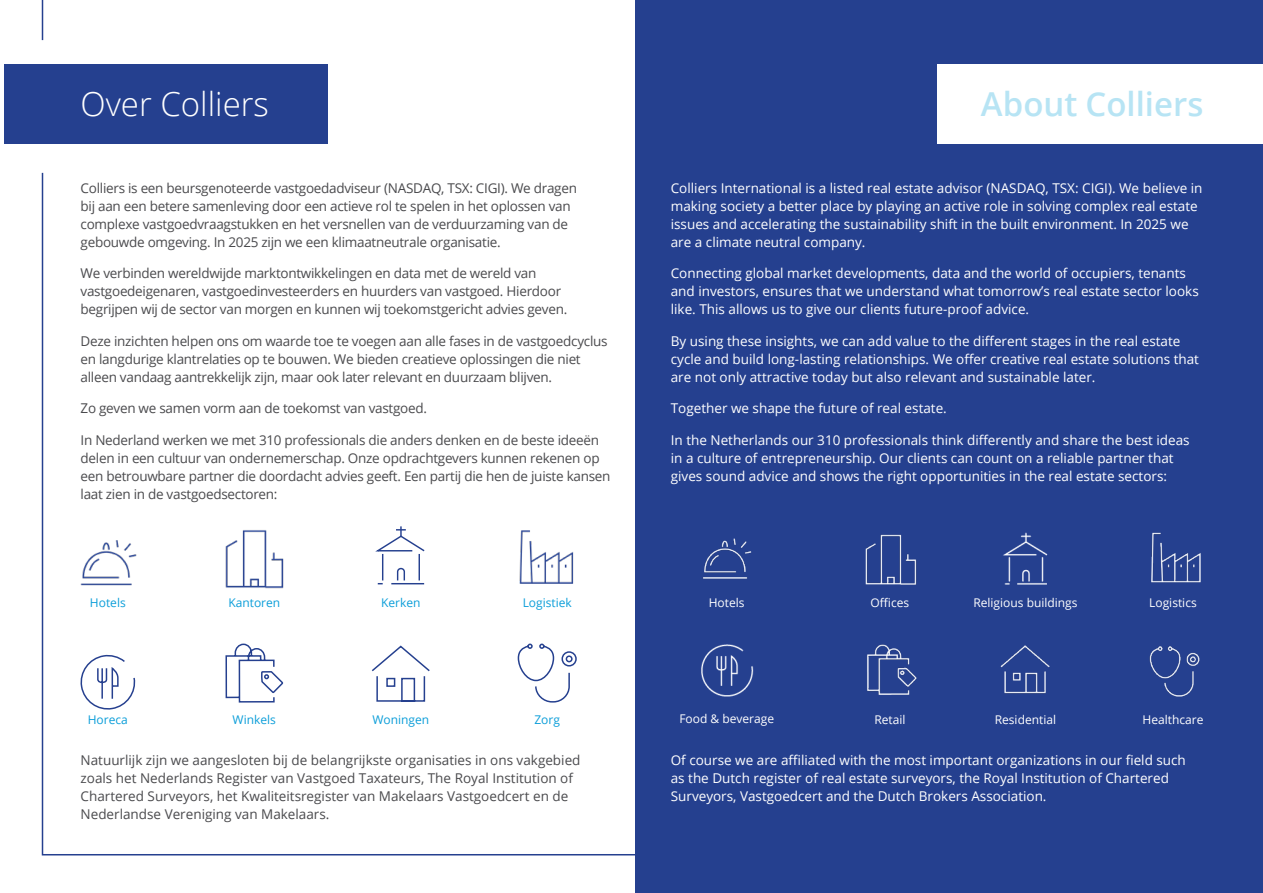
<style>
.page{position:relative;width:1263px;height:893px;background:#fff}
.page>*{position:absolute;margin:0;border:0;box-sizing:border-box;transform-origin:0 0}
.t1{font:600 33px "Open Sans";color:#b7e4f4}
.t2{font:300 33px "Open Sans";color:#fff}
.t3{font:13.5px/18px "Open Sans";color:#fff}
.t4{font:13.5px/18px "Open Sans";letter-spacing:-.02em;color:#4a4a4d}
.t5{font:13.5px/18px "Open Sans";color:#4a4a4d}
.t6{font:12px "Open Sans";color:#fff}
.t7{font:12px "Open Sans";color:#0c9ed9}
</style>
<div class="page">
<div style="left:636px;top:0;width:627px;height:893px;background:#25408f"></div>
<div style="left:4px;top:64px;width:324px;height:79px;background:#25408f"></div>
<div style="left:937px;top:64px;width:326px;height:79px;background:#fff"></div>
<svg style="left:41px;top:171px;width:595px;height:685px"></svg>
<svg style="left:225px;top:643px;width:60px;height:60px"></svg>
<img style="left:217px;top:520px;width:74px;height:72px">
<svg style="left:517px;top:643px;width:60px;height:60px"></svg>
<img style="left:511px;top:523px;width:69px;height:69px">
<img style="left:72px;top:525px;width:72px;height:73px">
<svg style="left:78px;top:653px;width:58px;height:60px"></svg>
<svg style="left:370px;top:644px;width:61px;height:58px"></svg>
<svg style="left:373px;top:526px;width:53px;height:58px"></svg>
<img style="left:701px;top:644px;width:53px;height:53px">
<img style="left:703px;top:538px;width:49px;height:41px">
<img style="left:867px;top:644px;width:50px;height:51px">
<img style="left:865px;top:534px;width:52px;height:51px">
<img style="left:1000px;top:645px;width:50px;height:49px">
<img style="left:1003px;top:532px;width:45px;height:53px">
<img style="left:1149px;top:646px;width:51px;height:51px">
<img style="left:1151px;top:532px;width:50px;height:51px">
<hr style="left:42px;top:0;width:1px;height:40px;background:#25408f">
<h1 class="t2" style="left:81px;top:82px;width:190px">Over Colliers</h1>
<h1 class="t1" style="left:981px;top:82px;width:224px">About Colliers</h1>
<p class="t4" style="left:81px;top:179px;width:498px">Colliers is een beursgenoteerde vastgoedadviseur (NASDAQ, TSX: CIGI). We dragen bij aan een betere samenleving door een actieve rol te spelen in het oplossen van complexe vastgoedvraagstukken en het versnellen van de verduurzaming van de gebouwde omgeving. In 2025 zijn we een klimaatneutrale organisatie.</p>
<p class="t4" style="left:81px;top:264px;width:488px">We verbinden wereldwijde marktontwikkelingen en data met de wereld van vastgoedeigenaren, vastgoedinvesteerders en huurders van vastgoed. Hierdoor begrijpen wij de sector van morgen en kunnen wij toekomstgericht advies geven.</p>
<p class="t4" style="left:81px;top:332px;width:528px">Deze inzichten helpen ons om waarde toe te voegen aan alle fases in de vastgoedcyclus en langdurige klantrelaties op te bouwen. We bieden creatieve oplossingen die niet alleen vandaag aantrekkelijk zijn, maar ook later relevant en duurzaam blijven.</p>
<p class="t4" style="left:81px;top:399px;width:348px">Zo geven we samen vorm aan de toekomst van vastgoed.</p>
<p class="t4" style="left:81px;top:431px;width:531px">In Nederland werken we met 310 professionals die anders denken en de beste ideeën delen in een cultuur van ondernemerschap. Onze opdrachtgevers kunnen rekenen op een betrouwbare partner die doordacht advies geeft. Een partij die hen de juiste kansen laat zien in de vastgoedsectoren:</p>
<p class="t3" style="left:671px;top:179px;width:533px">Colliers International is a listed real estate advisor (NASDAQ, TSX: CIGI). We believe in making society a better place by playing an active role in solving complex real estate issues and accelerating the sustainability shift in the built environment. In 2025 we are a climate neutral company.</p>
<p class="t3" style="left:671px;top:264px;width:529px">Connecting global market developments, data and the world of occupiers, tenants and investors, ensures that we understand what tomorrow’s real estate sector looks like. This allows us to give our clients future-proof advice.</p>
<p class="t3" style="left:671px;top:332px;width:530px">By using these insights, we can add value to the different stages in the real estate cycle and build long-lasting relationships. We offer creative real estate solutions that are not only attractive today but also relevant and sustainable later.</p>
<p class="t3" style="left:671px;top:399px;width:278px">Together we shape the future of real estate.</p>
<p class="t3" style="left:671px;top:431px;width:520px">In the Netherlands our 310 professionals think differently and share the best ideas in a culture of entrepreneurship. Our clients can count on a reliable partner that gives sound advice and shows the right opportunities in the real estate sectors:</p>
<p class="t7" style="left:90px;top:595px;width:37px">Hotels</p>
<p class="t7" style="left:523px;top:595px;width:51px">Logistiek</p>
<p class="t7" style="left:381px;top:595px;width:41px">Kerken</p>
<p class="t7" style="left:228px;top:595px;width:53px">Kantoren</p>
<p class="t6" style="left:870px;top:595px;width:40px">Offices</p>
<p class="t6" style="left:709px;top:595px;width:37px">Hotels</p>
<p class="t6" style="left:1149px;top:595px;width:49px">Logistics</p>
<p class="t6" style="left:973px;top:595px;width:106px">Religious buildings</p>
<p class="t7" style="left:233px;top:712px;width:45px">Winkels</p>
<p class="t7" style="left:88px;top:712px;width:42px">Horeca</p>
<p class="t7" style="left:372px;top:712px;width:58px">Woningen</p>
<p class="t7" style="left:534px;top:712px;width:27px">Zorg</p>
<p class="t6" style="left:679px;top:710px;width:96px">Food &amp; beverage</p>
<p class="t6" style="left:995px;top:712px;width:63px">Residential</p>
<p class="t6" style="left:874px;top:712px;width:33px">Retail</p>
<p class="t6" style="left:1142px;top:712px;width:62px">Healthcare</p>
<p class="t5" style="left:81px;top:751px;width:501px">Natuurlijk zijn we aangesloten bij de belangrijkste organisaties in ons vakgebied zoals het Nederlands Register van Vastgoed Taxateurs, The Royal Institution of Chartered Surveyors, het Kwaliteitsregister van Makelaars Vastgoedcert en de Nederlandse Vereniging van Makelaars.</p>
<p class="t3" style="left:671px;top:751px;width:517px">Of course we are affiliated with the most important organizations in our field such as the Dutch register of real estate surveyors, the Royal Institution of Chartered<br>Surveyors, Vastgoedcert and the Dutch Brokers Association.</p>
</div>
